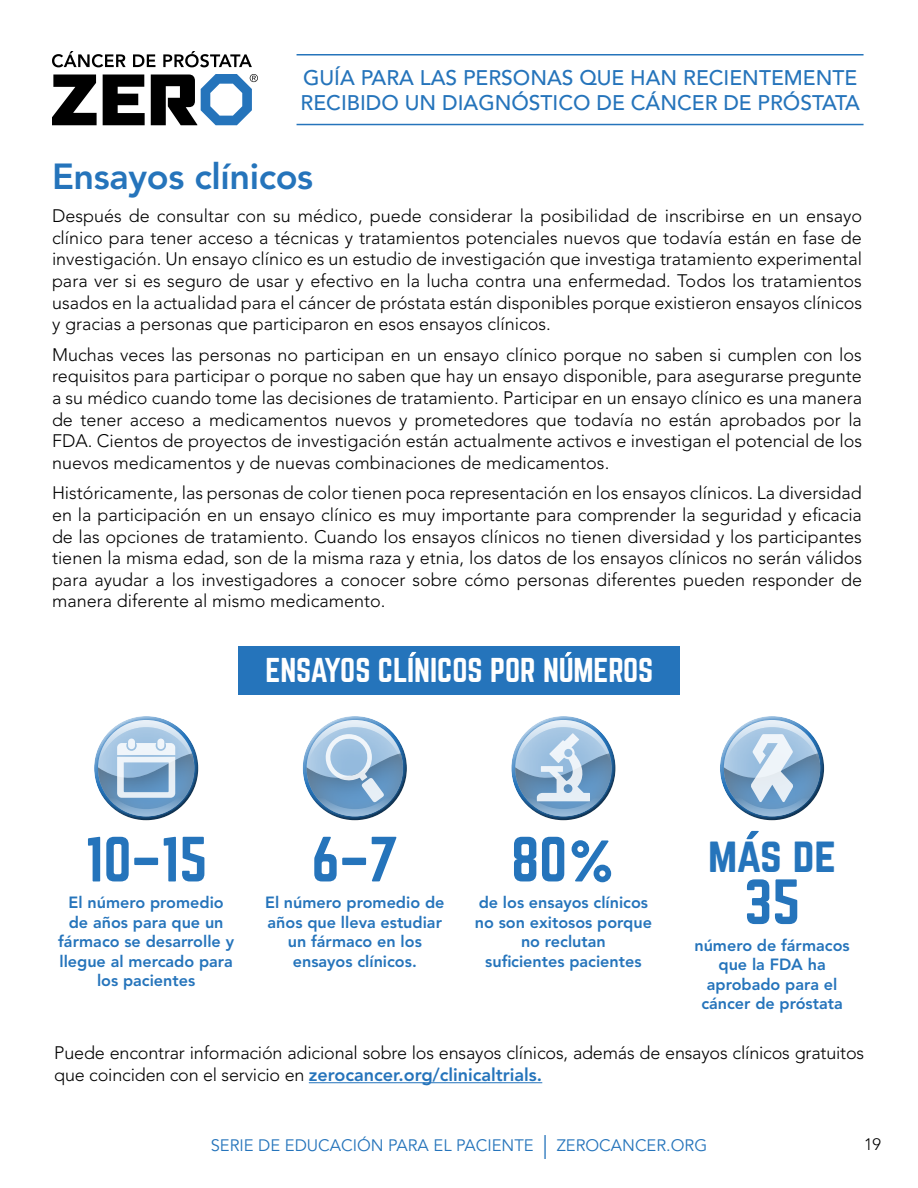
<style>
.page{position:relative;width:918px;height:1188px;background:#fff}
.page>*{position:absolute;margin:0;border:0;box-sizing:border-box;transform-origin:0 0}
.t1{font:55.8px "Norwester";color:#2574bb}
.t2{font:43.5px "Norwester";color:#2574bb}
.t3{font:800 36px "Avenir LT Pro";letter-spacing:-.01em;color:#2574bb}
.t4{font:30.15px "Norwester";color:#fff}
.t5{font:500 21px/25.5px "Avenir LT Pro";color:#2574bb}
.t6{font:300 18px/21.6px "Avenir LT Pro";color:#000;text-align:justify}
.t7{font:16.5px "Avenir LT Pro";color:#2574bb}
.t8{font:300 16.5px "Avenir LT Pro";color:#000}
.t9{font:800 16.2px/19.4px "Avenir LT Pro";color:#2574bb;text-align:center}
.s1{font-weight:800;color:#2574bb}
.s2{font-size:23.85px}
</style>
<div class="page">
<hr style="left:297px;top:54px;width:567px;height:2px;background:#2574bb">
<hr style="left:297px;top:124px;width:567px;height:1px;background:#2574bb">
<svg style="left:52px;top:75px;width:45px;height:50px"></svg>
<svg style="left:103px;top:75px;width:42px;height:50px"></svg>
<svg style="left:151px;top:74px;width:107px;height:51px"></svg>
<svg style="left:52px;top:51px;width:200px;height:16px"></svg>
<hr style="left:309px;top:1082px;width:233px;height:1px;background:#2574bb">
<svg style="left:515px;top:720px;width:97px;height:96px"></svg>
<svg style="left:724px;top:720px;width:96px;height:96px"></svg>
<svg style="left:307px;top:720px;width:96px;height:96px"></svg>
<svg style="left:98px;top:720px;width:96px;height:96px"></svg>
<div style="left:239px;top:646px;width:441px;height:49px;background:#2574bb"></div>
<svg style="left:409px;top:652px;width:7px;height:5px"></svg>
<svg style="left:565px;top:652px;width:7px;height:5px"></svg>
<svg style="left:746px;top:831px;width:13px;height:8px"></svg>
<p class="t5" style="left:301px;top:65px;width:561px">GUÍA PARA LAS PERSONAS QUE HAN RECIENTEMENTE<br>RECIBIDO UN DIAGNÓSTICO DE CÁNCER DE PRÓSTATA</p>
<h3 class="t3" style="left:52px;top:155px;width:263px">Ensayos clínicos</h3>
<p class="t6" style="left:52px;top:205px;width:812px">Después de consultar con su médico, puede considerar la posibilidad de inscribirse en un ensayo clínico para tener acceso a técnicas y tratamientos potenciales nuevos que todavía están en fase de investigación. Un ensayo clínico es un estudio de investigación que investiga tratamiento experimental para ver si es seguro de usar y efectivo en la lucha contra una enfermedad. Todos los tratamientos usados en la actualidad para el cáncer de próstata están disponibles porque existieron ensayos clínicos y gracias a personas que participaron en esos ensayos clínicos.</p>
<p class="t6" style="left:52px;top:344px;width:812px">Muchas veces las personas no participan en un ensayo clínico porque no saben si cumplen con los requisitos para participar o porque no saben que hay un ensayo disponible, para asegurarse pregunte a su médico cuando tome las decisiones de tratamiento. Participar en un ensayo clínico es una manera de tener acceso a medicamentos nuevos y prometedores que todavía no están aprobados por la FDA. Cientos de proyectos de investigación están actualmente activos e investigan el potencial de los nuevos medicamentos y de nuevas combinaciones de medicamentos.</p>
<p class="t6" style="left:52px;top:483px;width:812px">Históricamente, las personas de color tienen poca representación en los ensayos clínicos. La diversidad en la participación en un ensayo clínico es muy importante para comprender la seguridad y eficacia de las opciones de tratamiento. Cuando los ensayos clínicos no tienen diversidad y los participantes tienen la misma edad, son de la misma raza y etnia, los datos de los ensayos clínicos no serán válidos para ayudar a los investigadores a conocer sobre cómo personas diferentes pueden responder de manera diferente al mismo medicamento.</p>
<h3 class="t4" style="left:265px;top:656px;width:389px">ENSAYOS CLINICOS POR NUMEROS</h3>
<h1 class="t1" style="left:85px;top:833px;width:124px">10–15</h1>
<p class="t9" style="left:58px;top:893px;width:177px">El número promedio de años para que un fármaco se desarrolle y llegue al mercado para los pacientes</p>
<h1 class="t1" style="left:312px;top:833px;width:88px">6–7</h1>
<p class="t9" style="left:265px;top:893px;width:181px">El número promedio de años que lleva estudiar un fármaco en los ensayos clínicos.</p>
<h1 class="t1" style="left:511px;top:833px;width:106px">80%</h1>
<p class="t9" style="left:475px;top:893px;width:179px">de los ensayos clínicos no son exitosos porque no reclutan<br>suficientes pacientes</p>
<h2 class="t2" style="left:708px;top:834px;width:130px">mas de</h2>
<h1 class="t1" style="left:744px;top:875px;width:57px">35</h1>
<p class="t9" style="left:694px;top:936px;width:157px">número de fármacos que la FDA ha aprobado para el cáncer de próstata</p>
<p class="t6" style="left:54px;top:1042px;width:812px">Puede encontrar información adicional sobre los ensayos clínicos, además de ensayos clínicos gratuitos que coinciden con el servicio en <span class="s1">zerocancer.org/clinicaltrials.</span></p>
<p class="t7" style="left:211px;top:1135px;width:498px">SERIE DE EDUCACIÓN PARA EL PACIENTE <span class="s2">|</span> ZEROCANCER.ORG</p>
<p class="t8" style="left:864px;top:1135px;width:19px">19</p>
</div>
